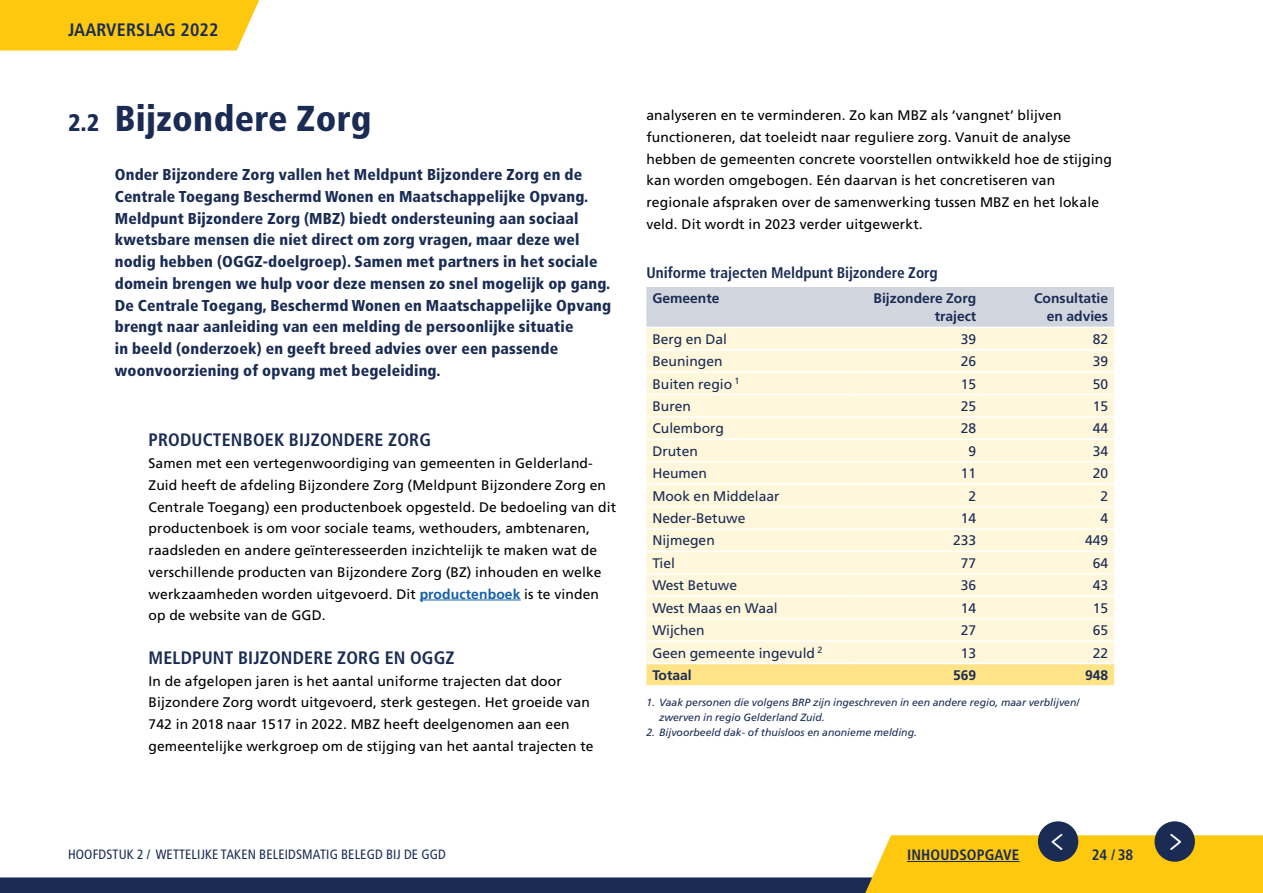
<style>
.page{position:relative;width:1263px;height:893px;background:#fff}
.page>*{position:absolute;margin:0;border:0;box-sizing:border-box;transform-origin:0 0}
.GGD_hoofdkop_H2{font:900 condensed 36px "Frutiger LT Std";letter-spacing:.01em;color:#1a2c54}
.GGD_tussenkop_H3{font:700 condensed 18px "Frutiger LT Std";letter-spacing:.01em;color:#1a2c54}
.GGD_Intro{font:900 condensed 15.75px/21.8px "Frutiger LT Std";letter-spacing:.01em;color:#1a2c54}
.TABEL_kop{font:700 condensed 15.3px "Frutiger LT Std";color:#1a2c54}
.t1{font:700 condensed 15px "Frutiger LT Std";letter-spacing:.01em;color:#1a2c54}
.GGD_plat_witregel_na{font:13.8px/21.8px "Frutiger LT Std";letter-spacing:.01em;color:#000}
.TABEL_plat{font:13.8px "Frutiger LT Std";color:#1a2c54}
.TABEL_plat-2{font:700 13.8px/18px "Frutiger LT Std";color:#1a2c54;text-align:right}
.t2{font:condensed 13.5px "Frutiger LT Std";letter-spacing:.01em;color:#1a2c54}
.GGD_Voetnoot{font:italic 10.5px/15px "Frutiger LT Std";color:#1a2c54}
.s1{font-size:24px}
.s2{font-weight:700;color:#1460aa}
</style>
<div class="page">
<div style="left:0;top:0;width:259px;height:50px;background:#fec80f"></div>
<div style="left:1038px;top:821px;width:40px;height:41px;background:#1a2c54;border-radius:50%"></div>
<div style="left:1154px;top:821px;width:41px;height:41px;background:#1a2c54;border-radius:50%"></div>
<hr style="left:420px;top:600px;width:101px;height:1px;background:#1460aa">
<div style="left:646px;top:287px;width:468px;height:40px;background:#d1d5dd"></div>
<svg style="left:646px;top:328px;width:468px;height:335px;background:#fff7dc"></svg>
<div style="left:646px;top:664px;width:468px;height:21px;background:#fee387"></div>
<hr style="left:646px;top:349px;width:204px;height:2px;background:#fff">
<hr style="left:850px;top:349px;width:132px;height:2px;background:#fff">
<hr style="left:982px;top:349px;width:132px;height:2px;background:#fff">
<hr style="left:646px;top:371px;width:204px;height:2px;background:#fff">
<hr style="left:850px;top:371px;width:132px;height:2px;background:#fff">
<hr style="left:982px;top:371px;width:132px;height:2px;background:#fff">
<hr style="left:646px;top:394px;width:204px;height:1px;background:#fff">
<hr style="left:850px;top:394px;width:132px;height:1px;background:#fff">
<hr style="left:982px;top:394px;width:132px;height:1px;background:#fff">
<hr style="left:646px;top:416px;width:204px;height:2px;background:#fff">
<hr style="left:850px;top:416px;width:132px;height:2px;background:#fff">
<hr style="left:982px;top:416px;width:132px;height:2px;background:#fff">
<hr style="left:646px;top:439px;width:204px;height:1px;background:#fff">
<hr style="left:850px;top:439px;width:132px;height:1px;background:#fff">
<hr style="left:982px;top:439px;width:132px;height:1px;background:#fff">
<hr style="left:646px;top:461px;width:204px;height:2px;background:#fff">
<hr style="left:850px;top:461px;width:132px;height:2px;background:#fff">
<hr style="left:982px;top:461px;width:132px;height:2px;background:#fff">
<hr style="left:646px;top:483px;width:204px;height:2px;background:#fff">
<hr style="left:850px;top:483px;width:132px;height:2px;background:#fff">
<hr style="left:982px;top:483px;width:132px;height:2px;background:#fff">
<hr style="left:646px;top:506px;width:204px;height:1px;background:#fff">
<hr style="left:850px;top:506px;width:132px;height:1px;background:#fff">
<hr style="left:982px;top:506px;width:132px;height:1px;background:#fff">
<hr style="left:646px;top:528px;width:204px;height:2px;background:#fff">
<hr style="left:850px;top:528px;width:132px;height:2px;background:#fff">
<hr style="left:982px;top:528px;width:132px;height:2px;background:#fff">
<hr style="left:646px;top:551px;width:204px;height:1px;background:#fff">
<hr style="left:850px;top:551px;width:132px;height:1px;background:#fff">
<hr style="left:982px;top:551px;width:132px;height:1px;background:#fff">
<hr style="left:646px;top:573px;width:204px;height:2px;background:#fff">
<hr style="left:850px;top:573px;width:132px;height:2px;background:#fff">
<hr style="left:982px;top:573px;width:132px;height:2px;background:#fff">
<hr style="left:646px;top:595px;width:204px;height:2px;background:#fff">
<hr style="left:850px;top:595px;width:132px;height:2px;background:#fff">
<hr style="left:982px;top:595px;width:132px;height:2px;background:#fff">
<hr style="left:646px;top:618px;width:204px;height:1px;background:#fff">
<hr style="left:850px;top:618px;width:132px;height:1px;background:#fff">
<hr style="left:982px;top:618px;width:132px;height:1px;background:#fff">
<hr style="left:646px;top:640px;width:204px;height:2px;background:#fff">
<hr style="left:850px;top:640px;width:132px;height:2px;background:#fff">
<hr style="left:982px;top:640px;width:132px;height:2px;background:#fff">
<svg style="left:0;top:833px;width:1263px;height:60px"></svg>
<h2 class="GGD_tussenkop_H3" style="left:68px;top:19px;width:152px">JAARVERSLAG 2022</h2>
<h2 class="GGD_hoofdkop_H2" style="left:68px;top:97px;width:305px"><span class="s1">2.2</span> Bijzondere Zorg</h2>
<p class="GGD_Intro" style="left:115px;top:164px;width:475px">Onder Bijzondere Zorg vallen het Meldpunt Bijzondere Zorg en de<br>Centrale Toegang Beschermd Wonen en Maatschappelijke Opvang.</p>
<p class="GGD_Intro" style="left:115px;top:207px;width:497px">Meldpunt Bijzondere Zorg (MBZ) biedt ondersteuning aan sociaal kwetsbare mensen die niet direct om zorg vragen, maar deze wel nodig hebben (OGGZ-doelgroep). Samen met partners in het sociale domein brengen we hulp voor deze mensen zo snel mogelijk op gang.</p>
<p class="GGD_Intro" style="left:115px;top:294px;width:498px">De Centrale Toegang, Beschermd Wonen en Maatschappelijke Opvang brengt naar aanleiding van een melding de persoonlijke situatie<br>in beeld (onderzoek) en geeft breed advies over een passende woonvoorziening of opvang met begeleiding.</p>
<h3 class="GGD_tussenkop_H3" style="left:148px;top:429px;width:284px">PRODUCTENBOEK BIJZONDERE ZORG</h3>
<p class="GGD_plat_witregel_na" style="left:148px;top:452px;width:469px">Samen met een vertegenwoordiging van gemeenten in Gelderland-Zuid heeft de afdeling Bijzondere Zorg (Meldpunt Bijzondere Zorg en Centrale Toegang) een productenboek opgesteld. De bedoeling van dit productenboek is om voor sociale teams, wethouders, ambtenaren, raadsleden en andere geïnteresseerden inzichtelijk te maken wat de verschillende producten van Bijzondere Zorg (BZ) inhouden en welke werkzaamheden worden uitgevoerd. Dit <span class="s2">productenboek</span> is te vinden op de website van de GGD.</p>
<h3 class="GGD_tussenkop_H3" style="left:148px;top:647px;width:308px">MELDPUNT BIJZONDERE ZORG EN OGGZ</h3>
<p class="GGD_plat_witregel_na" style="left:148px;top:670px;width:447px">In de afgelopen jaren is het aantal uniforme trajecten dat door Bijzondere Zorg wordt uitgevoerd, sterk gestegen. Het groeide van 742 in 2018 naar 1517 in 2022. MBZ heeft deelgenomen aan een gemeentelijke werkgroep om de stijging van het aantal trajecten te</p>
<p class="GGD_plat_witregel_na" style="left:646px;top:104px;width:467px">analyseren en te verminderen. Zo kan MBZ als ‘vangnet’ blijven functioneren, dat toeleidt naar reguliere zorg. Vanuit de analyse hebben de gemeenten concrete voorstellen ontwikkeld hoe de stijging kan worden omgebogen. Eén daarvan is het concretiseren van regionale afspraken over de samenwerking tussen MBZ en het lokale veld. Dit wordt in 2023 verder uitgewerkt.</p>
<p class="TABEL_kop" style="left:646px;top:264px;width:293px">Uniforme trajecten Meldpunt Bijzondere Zorg</p>
<p class="TABEL_plat-2" style="left:652px;top:290px;width:69px">Gemeente</p>
<p class="TABEL_plat-2" style="left:874px;top:290px;width:104px">Bijzondere Zorg traject</p>
<p class="TABEL_plat-2" style="left:1034px;top:290px;width:76px">Consultatie en advies</p>
<p class="TABEL_plat" style="left:652px;top:331px;width:76px">Berg en Dal</p>
<p class="TABEL_plat" style="left:961px;top:331px;width:17px">39</p>
<p class="TABEL_plat" style="left:1093px;top:331px;width:17px">82</p>
<p class="TABEL_plat" style="left:652px;top:353px;width:72px">Beuningen</p>
<p class="TABEL_plat" style="left:961px;top:353px;width:17px">26</p>
<p class="TABEL_plat" style="left:1093px;top:353px;width:17px">39</p>
<p class="TABEL_plat" style="left:652px;top:376px;width:89px">Buiten regio <sup>1</sup></p>
<p class="TABEL_plat" style="left:961px;top:376px;width:17px">15</p>
<p class="TABEL_plat" style="left:1093px;top:376px;width:17px">50</p>
<p class="TABEL_plat" style="left:652px;top:398px;width:40px">Buren</p>
<p class="TABEL_plat" style="left:961px;top:398px;width:17px">25</p>
<p class="TABEL_plat" style="left:1093px;top:398px;width:17px">15</p>
<p class="TABEL_plat" style="left:652px;top:420px;width:73px">Culemborg</p>
<p class="TABEL_plat" style="left:961px;top:420px;width:17px">28</p>
<p class="TABEL_plat" style="left:1093px;top:420px;width:17px">44</p>
<p class="TABEL_plat" style="left:652px;top:443px;width:47px">Druten</p>
<p class="TABEL_plat" style="left:968px;top:443px;width:9px">9</p>
<p class="TABEL_plat" style="left:1093px;top:443px;width:17px">34</p>
<p class="TABEL_plat" style="left:652px;top:465px;width:56px">Heumen</p>
<p class="TABEL_plat" style="left:961px;top:465px;width:17px">11</p>
<p class="TABEL_plat" style="left:1093px;top:465px;width:17px">20</p>
<p class="TABEL_plat" style="left:652px;top:488px;width:129px">Mook en Middelaar</p>
<p class="TABEL_plat" style="left:968px;top:488px;width:9px">2</p>
<p class="TABEL_plat" style="left:1100px;top:488px;width:9px">2</p>
<p class="TABEL_plat" style="left:652px;top:510px;width:95px">Neder-Betuwe</p>
<p class="TABEL_plat" style="left:961px;top:510px;width:17px">14</p>
<p class="TABEL_plat" style="left:1100px;top:510px;width:9px">4</p>
<p class="TABEL_plat" style="left:652px;top:533px;width:64px">Nijmegen</p>
<p class="TABEL_plat" style="left:953px;top:533px;width:25px">233</p>
<p class="TABEL_plat" style="left:1085px;top:533px;width:25px">449</p>
<p class="TABEL_plat" style="left:652px;top:555px;width:24px">Tiel</p>
<p class="TABEL_plat" style="left:961px;top:555px;width:17px">77</p>
<p class="TABEL_plat" style="left:1093px;top:555px;width:17px">64</p>
<p class="TABEL_plat" style="left:652px;top:577px;width:86px">West Betuwe</p>
<p class="TABEL_plat" style="left:961px;top:577px;width:17px">36</p>
<p class="TABEL_plat" style="left:1093px;top:577px;width:17px">43</p>
<p class="TABEL_plat" style="left:652px;top:600px;width:127px">West Maas en Waal</p>
<p class="TABEL_plat" style="left:961px;top:600px;width:17px">14</p>
<p class="TABEL_plat" style="left:1093px;top:600px;width:17px">15</p>
<p class="TABEL_plat" style="left:652px;top:622px;width:54px">Wijchen</p>
<p class="TABEL_plat" style="left:961px;top:622px;width:17px">27</p>
<p class="TABEL_plat" style="left:1093px;top:622px;width:17px">65</p>
<p class="TABEL_plat" style="left:652px;top:645px;width:172px">Geen gemeente ingevuld <sup>2</sup></p>
<p class="TABEL_plat" style="left:961px;top:645px;width:17px">13</p>
<p class="TABEL_plat" style="left:1093px;top:645px;width:17px">22</p>
<p class="TABEL_plat-2" style="left:652px;top:666px;width:41px">Totaal</p>
<p class="TABEL_plat-2" style="left:953px;top:666px;width:25px">569</p>
<p class="TABEL_plat-2" style="left:1085px;top:666px;width:25px">948</p>
<p class="GGD_Voetnoot" style="left:659px;top:695px;width:422px;text-indent:-13px">1. Vaak personen die volgens BRP zijn ingeschreven in een andere regio, maar verblijven/ zwerven in regio Gelderland Zuid.</p>
<p class="GGD_Voetnoot" style="left:646px;top:725px;width:272px">2. Bijvoorbeeld dak- of thuisloos en anonieme melding.</p>
<p class="t2" style="left:68px;top:846px;width:379px">HOOFDSTUK 2 / WETTELIJKE TAKEN BELEIDSMATIG BELEGD BIJ DE GGD</p>
<p class="t1" style="left:907px;top:846px;width:114px">INHOUDSOPGAVE</p>
<p class="t1" style="left:1092px;top:846px;width:43px">24 /38</p>
</div>
